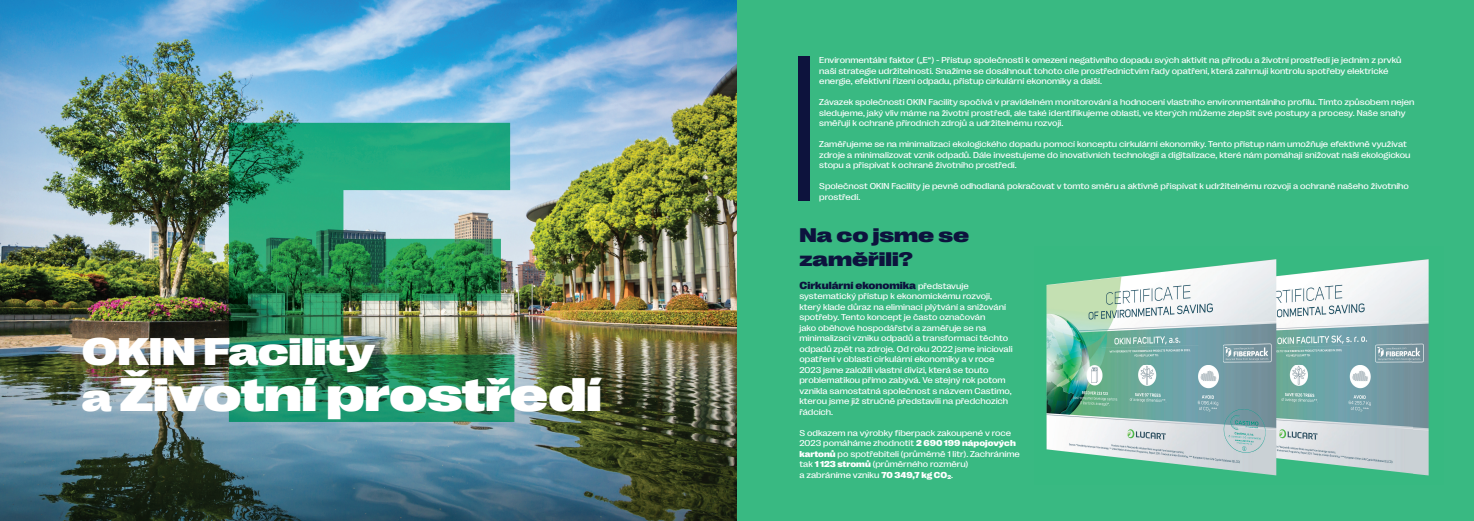
<style>
.page{position:relative;width:1474px;height:521px;background:#fff}
.page>*{position:absolute;margin:0;border:0;box-sizing:border-box;transform-origin:0 0}
.t1{font:48.12px "Right Grotesk Spatial Dark";letter-spacing:-.01em;color:#fff}
.t2{font:39.38px "Right Grotesk Spatial Dark";letter-spacing:-.01em;color:#fff}
.t3{font:20.12px/24.2px "Right Grotesk Spatial Dark";color:#0d133d}
.t4{font:10.5px "Right Grotesk Wide Dark";color:#0d133d}
.t5{font:expanded 8.75px/10.5px "Right Grotesk";color:#fff}
.s1{font-size:39.38px}
.s2{font-family:"Right Grotesk";font-stretch:expanded;font-size:8.75px;color:#fff}
.s3{font-family:"Right Grotesk Wide Dark";font-stretch:normal}
</style>
<div class="page">
<img style="left:0;top:0;width:737px;height:521px">
<img style="left:229px;top:123px;width:285px;height:299px">
<div style="left:737px;top:0;width:736px;height:521px;background:#39b982"></div>
<div style="left:799px;top:56px;width:11px;height:145px;background:#0d133d"></div>
<img style="left:1046px;top:259px;width:383px;height:217px">
<h2 class="t2" style="left:82px;top:330px;width:295px">OKIN Facility</h2>
<h1 class="t1" style="left:82px;top:368px;width:521px"><span class="s1">a</span> Životní prostředí</h1>
<p class="t5" style="left:819px;top:55px;width:584px">Environmentální faktor („E“) - Přístup společnosti k omezení negativního dopadu svých aktivit na přírodu a životní prostředí je jedním z prvků naší strategie udržitelnosti. Snažíme se dosáhnout tohoto cíle prostřednictvím řady opatření, která zahrnují kontrolu spotřeby elektrické energie, efektivní řízení odpadu, přístup cirkulární ekonomiky a další.</p>
<p class="t5" style="left:819px;top:97px;width:596px">Závazek společnosti OKIN Facility spočívá v pravidelném monitorování a hodnocení vlastního environmentálního profilu. Tímto způsobem nejen sledujeme, jaký vliv máme na životní prostředí, ale také identifikujeme oblasti, ve kterých můžeme zlepšit své postupy a procesy. Naše snahy směřují k ochraně přírodních zdrojů a udržitelnému rozvoji.</p>
<p class="t5" style="left:819px;top:139px;width:593px">Zaměřujeme se na minimalizaci ekologického dopadu pomocí konceptu cirkulární ekonomiky. Tento přístup nám umožňuje efektivně využívat zdroje a minimalizovat vznik odpadů. Dále investujeme do inovativních technologií a digitalizace, které nám pomáhají snižovat naši ekologickou stopu a přispívat k ochraně životního prostředí.</p>
<p class="t5" style="left:819px;top:181px;width:591px">Společnost OKIN Facility je pevně odhodlaná pokračovat v tomto směru a aktivně přispívat k udržitelnému rozvoji a ochraně našeho životního prostředí.</p>
<h3 class="t3" style="left:799px;top:223px;width:171px">Na co jsme se zaměřili?</h3>
<p class="t4" style="left:799px;top:279px;width:171px">Cirkulární ekonomika <span class="s2">představuje</span></p>
<p class="t5" style="left:799px;top:291px;width:215px">systematický přístup k ekonomickému rozvoji, který klade důraz na eliminaci plýtvání a snižování spotřeby. Tento koncept je často označován<br>jako oběhové hospodářství a zaměřuje se na minimalizaci vzniku odpadů a transformaci těchto odpadů zpět na zdroje. Od roku 2022 jsme iniciovali opatření v oblasti cirkulární ekonomiky a v roce 2023 jsme založili vlastní divizi, která se touto problematikou přímo zabývá. Ve stejný rok potom vznikla samostatná společnost s názvem Castimo, kterou jsme již stručně představili na předchozích řádcích.</p>
<p class="t5" style="left:799px;top:428px;width:222px">S odkazem na výrobky fiberpack zakoupené v roce 2023 pomáháme zhodnotit <span class="s3">2 690 199 nápojových kartonů</span> po spotřebiteli (průměrně 1 litr). Zachráníme tak <span class="s3">1 123 stromů</span> (průměrného rozměru)<br>a zabráníme vzniku <span class="s3">70 349,7 kg CO</span><sub>2</sub>.</p>
</div>
